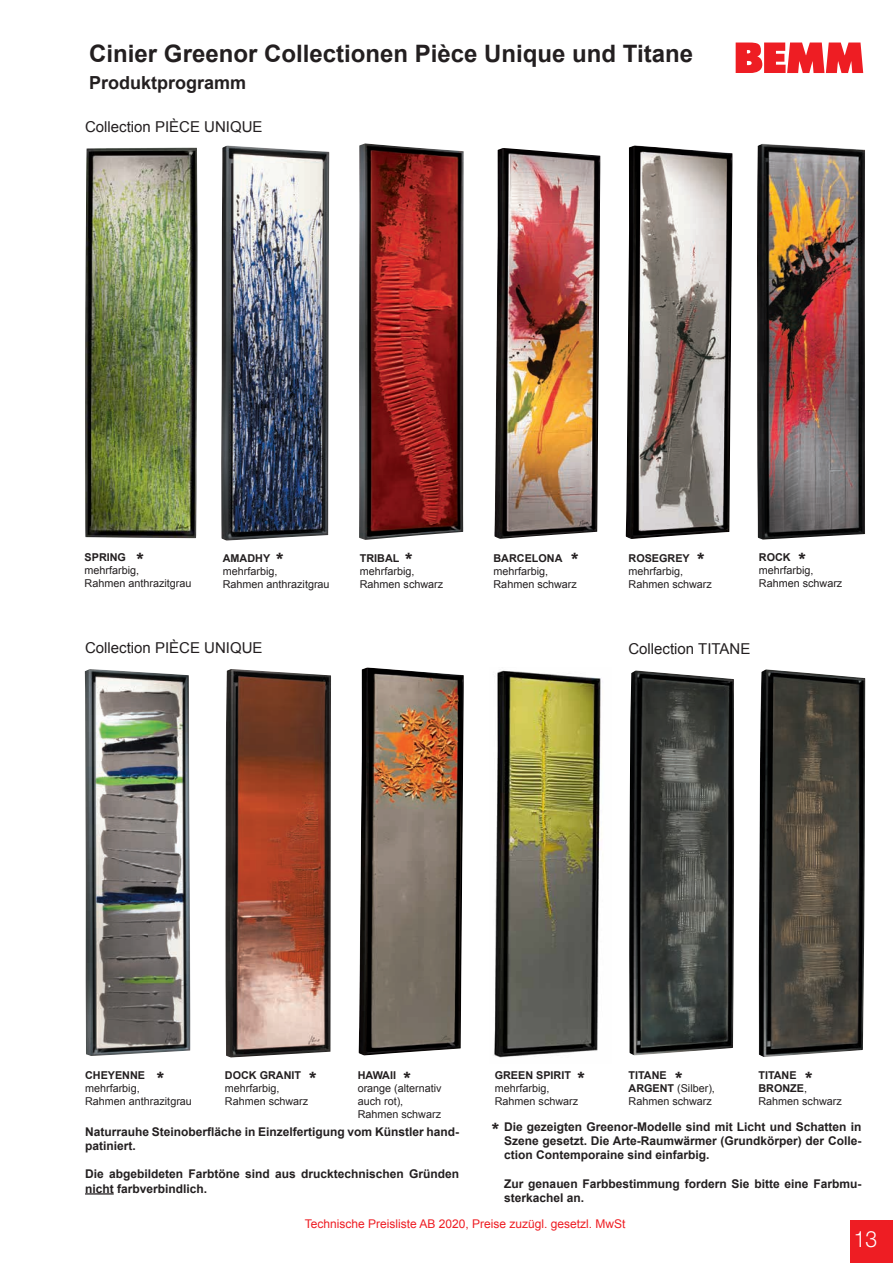
<style>
.page{position:relative;width:893px;height:1263px;background:#fff}
.page>*{position:absolute;margin:0;border:0;box-sizing:border-box;transform-origin:0 0}
.t1{font:700 24px "Arial";color:#231f20}
.t2{font:300 22.5px "Helvetica Neue LT Pro";color:#fff;scale:.94 1}
.t3{font:700 18px "Arial";color:#231f20}
.t4{font:900 18px "Arial";color:#231f20}
.t5{font:15px "Arial";color:#231f20}
.t6{font:700 12px/14.2px "Arial";color:#231f20}
.t7{font:12px "Arial";color:#ee1d23}
.t8{font:10.8px/12.9px "Arial";color:#231f20}
.t9{font:700 10.8px "Arial";color:#231f20}
.s1{font-weight:700}
</style>
<div class="page">
<div style="left:850px;top:1220px;width:43px;height:43px;background:#ee1d23"></div>
<svg style="left:736px;top:43px;width:127px;height:30px;background:#f04449"></svg>
<img style="left:85px;top:669px;width:106px;height:387px">
<img style="left:221px;top:146px;width:108px;height:395px">
<img style="left:225px;top:669px;width:106px;height:388px">
<img style="left:359px;top:143px;width:105px;height:397px">
<img style="left:757px;top:144px;width:108px;height:396px">
<img style="left:494px;top:148px;width:106px;height:391px">
<img style="left:358px;top:667px;width:106px;height:388px">
<img style="left:626px;top:145px;width:106px;height:394px">
<img style="left:629px;top:670px;width:105px;height:385px">
<img style="left:759px;top:669px;width:106px;height:388px">
<img style="left:493px;top:670px;width:108px;height:388px">
<svg style="left:85px;top:1193px;width:29px;height:1px"></svg>
<img style="left:85px;top:147px;width:112px;height:391px">
<h1 class="t1" style="left:89px;top:38px;width:605px">Cinier Greenor Collectionen Pièce Unique und Titane</h1>
<h3 class="t3" style="left:89px;top:71px;width:159px">Produktprogramm</h3>
<p class="t5" style="left:85px;top:117px;width:179px">Collection PIÈCE UNIQUE</p>
<h3 class="t4" style="left:135px;top:547px;width:12px">*</h3>
<h3 class="t4" style="left:275px;top:547px;width:12px">*</h3>
<h3 class="t4" style="left:404px;top:547px;width:12px">*</h3>
<h3 class="t4" style="left:570px;top:547px;width:12px">*</h3>
<h3 class="t4" style="left:696px;top:547px;width:12px">*</h3>
<h3 class="t4" style="left:797px;top:547px;width:12px">*</h3>
<p class="t9" style="left:85px;top:550px;width:43px">SPRING</p>
<p class="t8" style="left:85px;top:564px;width:108px">mehrfarbig,<br>Rahmen anthrazitgrau</p>
<p class="t9" style="left:759px;top:550px;width:33px">ROCK</p>
<p class="t8" style="left:759px;top:564px;width:85px">mehrfarbig,<br>Rahmen schwarz</p>
<p class="t9" style="left:493px;top:551px;width:70px">BARCELONA</p>
<p class="t8" style="left:493px;top:564px;width:85px">mehrfarbig,<br>Rahmen schwarz</p>
<p class="t9" style="left:628px;top:551px;width:63px">ROSEGREY</p>
<p class="t8" style="left:628px;top:564px;width:85px">mehrfarbig,<br>Rahmen schwarz</p>
<p class="t9" style="left:223px;top:551px;width:49px">AMADHY</p>
<p class="t8" style="left:223px;top:564px;width:108px">mehrfarbig,<br>Rahmen anthrazitgrau</p>
<p class="t9" style="left:360px;top:551px;width:41px">TRIBAL</p>
<p class="t8" style="left:360px;top:564px;width:85px">mehrfarbig,<br>Rahmen schwarz</p>
<p class="t5" style="left:85px;top:638px;width:179px">Collection PIÈCE UNIQUE</p>
<p class="t5" style="left:628px;top:639px;width:123px">Collection TITANE</p>
<p class="t9" style="left:85px;top:1068px;width:62px">CHEYENNE</p>
<p class="t8" style="left:85px;top:1082px;width:108px">mehrfarbig,<br>Rahmen anthrazitgrau</p>
<p class="t9" style="left:225px;top:1068px;width:78px">DOCK GRANIT</p>
<p class="t8" style="left:225px;top:1082px;width:85px">mehrfarbig,<br>Rahmen schwarz</p>
<p class="t9" style="left:495px;top:1068px;width:78px">GREEN SPIRIT</p>
<p class="t8" style="left:495px;top:1082px;width:85px">mehrfarbig,<br>Rahmen schwarz</p>
<h3 class="t4" style="left:156px;top:1065px;width:12px">*</h3>
<h3 class="t4" style="left:308px;top:1065px;width:12px">*</h3>
<h3 class="t4" style="left:402px;top:1065px;width:12px">*</h3>
<h3 class="t4" style="left:576px;top:1065px;width:12px">*</h3>
<h3 class="t4" style="left:674px;top:1065px;width:12px">*</h3>
<h3 class="t4" style="left:804px;top:1065px;width:12px">*</h3>
<p class="t9" style="left:358px;top:1068px;width:40px">HAWAII</p>
<p class="t8" style="left:358px;top:1082px;width:86px">orange (alternativ auch rot),<br>Rahmen schwarz</p>
<p class="t8" style="left:628px;top:1069px;width:88px"><span class="s1">TITANE<br>ARGENT</span> (Silber),<br>Rahmen schwarz</p>
<p class="t8" style="left:758px;top:1069px;width:85px"><span class="s1">TITANE<br>BRONZE</span>,<br>Rahmen schwarz</p>
<p class="t6" style="left:85px;top:1125px;width:376px">Naturrauhe Steinoberfläche in Einzelfertigung vom Künstler hand&shy;patiniert.</p>
<p class="t6" style="left:85px;top:1167px;width:376px">Die abgebildeten Farbtöne sind aus drucktechnischen Gründen nicht farbverbindlich.</p>
<p class="t6" style="left:504px;top:1120px;width:359px;text-align:justify">Die gezeigten Greenor-Modelle sind mit Licht und Schatten in Szene gesetzt. Die Arte-Raumwärmer (Grundkörper) der Colle&shy;ction Contemporaine sind einfarbig.</p>
<p class="t6" style="left:504px;top:1177px;width:359px">Zur genauen Farbbestimmung fordern Sie bitte eine Farbmu&shy;sterkachel an.</p>
<h3 class="t4" style="left:491px;top:1116px;width:12px">*</h3>
<p class="t7" style="left:305px;top:1216px;width:322px">Technische Preisliste AB 2020, Preise zuzügl. gesetzl. MwSt</p>
<h2 class="t2" style="left:854px;top:1225px;width:27px">13</h2>
</div>
